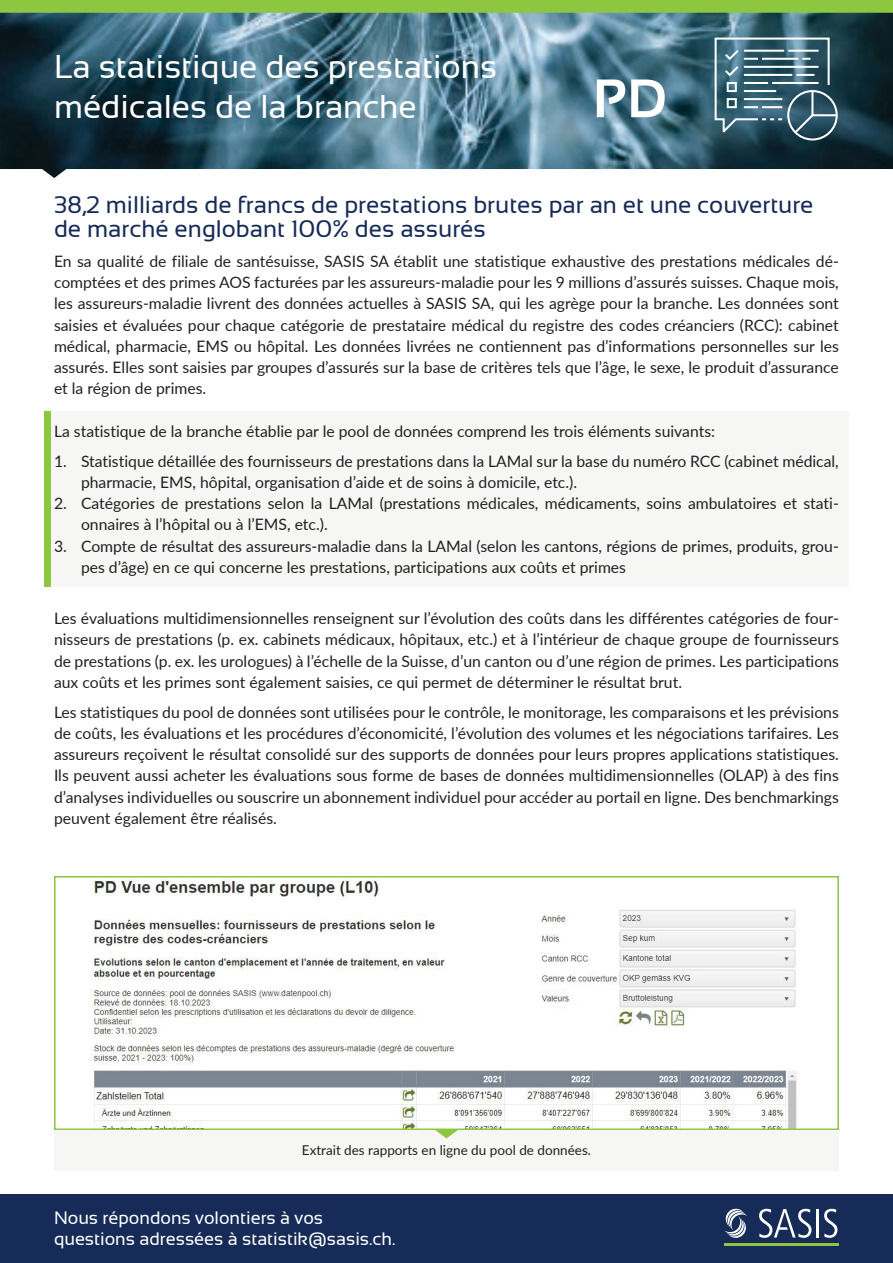
<style>
.page{position:relative;width:893px;height:1263px;background:#fff}
.page>*{position:absolute;margin:0;border:0;box-sizing:border-box;transform-origin:0 0}
.t1{font:700 54px "Sansation";color:#fff}
.t2{font:33px "Sansation";color:#fff}
.t3{font:24px/24px "Sansation";color:#162b57}
.t4{font:18px/21px "Sansation";color:#fff}
.body{font:15.75px/21.3px "Lato";color:#231f20;text-align:justify}
.t5{font:13.5px "Lato";color:#231f20}
</style>
<div class="page">
<div style="left:0;top:0;width:893px;height:13px;background:#8dc73f"></div>
<img style="left:0;top:13px;width:893px;height:165px">
<svg style="left:714px;top:37px;width:125px;height:104px;background:#507280"></svg>
<div style="left:0;top:1194px;width:893px;height:69px;background:#162b57"></div>
<hr style="left:724px;top:1243px;width:115px;height:2px;background:#8dc73f">
<hr style="left:817px;top:1209px;width:2px;height:28px;background:#fff">
<svg style="left:824px;top:1209px;width:13px;height:29px"></svg>
<svg style="left:759px;top:1209px;width:52px;height:29px"></svg>
<svg style="left:724px;top:1209px;width:23px;height:29px"></svg>
<div style="left:51px;top:411px;width:798px;height:176px;background:#f6f6f5"></div>
<div style="left:44px;top:411px;width:7px;height:176px;background:#8dc73f"></div>
<img style="left:91px;top:879px;width:706px;height:248px">
<div style="left:54px;top:876px;width:785px;height:254px;border:2px solid #8dc73f"></div>
<div style="left:54px;top:1130px;width:785px;height:41px;background:#f6f6f5"></div>
<svg style="left:434px;top:1129px;width:25px;height:9px"></svg>
<p class="t2" style="left:54px;top:48px;width:445px">La statistique des prestations</p>
<p class="t2" style="left:54px;top:88px;width:364px">médicales de la branche</p>
<h1 class="t1" style="left:593px;top:68px;width:75px">PD</h1>
<p class="t3" style="left:54px;top:193px;width:761px">38,2 milliards de francs de prestations brutes par an et une couverture de marché englobant 100% des assurés</p>
<p class="body" style="left:54px;top:250px;width:786px">En sa qualité de filiale de santésuisse, SASIS SA établit une statistique exhaustive des prestations médicales dé&shy;comptées et des primes AOS facturées par les assureurs-maladie pour les 9 millions d’assurés suisses. Chaque mois, les assureurs-maladie livrent des données actuelles à SASIS SA, qui les agrège pour la branche. Les données sont saisies et évaluées pour chaque catégorie de prestataire médical du registre des codes créanciers (RCC): cabinet médical, pharmacie, EMS ou hôpital. Les données livrées ne contiennent pas d’informations personnelles sur les assurés. Elles sont saisies par groupes d’assurés sur la base de critères tels que l’âge, le sexe, le produit d’assurance et la région de primes.</p>
<p class="body" style="left:54px;top:420px;width:663px">La statistique de la branche établie par le pool de données comprend les trois éléments suivants:</p>
<p class="body" style="left:81px;top:450px;width:759px;text-indent:-27px">1. Statistique détaillée des fournisseurs de prestations dans la LAMal sur la base du numéro RCC (cabinet médical, pharmacie, EMS, hôpital, organisation d’aide et de soins à domicile, etc.).</p>
<p class="body" style="left:81px;top:492px;width:759px;text-indent:-27px">2. Catégories de prestations selon la LAMal (prestations médicales, médicaments, soins ambulatoires et stati&shy;onnaires à l’hôpital ou à l’EMS, etc.).</p>
<p class="body" style="left:81px;top:535px;width:759px;text-indent:-27px">3. Compte de résultat des assureurs-maladie dans la LAMal (selon les cantons, régions de primes, produits, grou&shy;pes d’âge) en ce qui concerne les prestations, participations aux coûts et primes</p>
<p class="body" style="left:54px;top:607px;width:786px">Les évaluations multidimensionnelles renseignent sur l’évolution des coûts dans les différentes catégories de four&shy;nisseurs de prestations (p. ex. cabinets médicaux, hôpitaux, etc.) et à l’intérieur de chaque groupe de fournisseurs de prestations (p. ex. les urologues) à l’échelle de la Suisse, d’un canton ou d’une région de primes. Les participations aux coûts et les primes sont également saisies, ce qui permet de déterminer le résultat brut.</p>
<p class="body" style="left:54px;top:700px;width:786px">Les statistiques du pool de données sont utilisées pour le contrôle, le monitorage, les comparaisons et les prévisions de coûts, les évaluations et les procédures d’économicité, l’évolution des volumes et les négociations tarifaires. Les assureurs reçoivent le résultat consolidé sur des supports de données pour leurs propres applications statistiques.<br>Ils peuvent aussi acheter les évaluations sous forme de bases de données multidimensionnelles (OLAP) à des fins d’analyses individuelles ou souscrire un abonnement individuel pour accéder au portail en ligne. Des benchmarkings peuvent également être réalisés.</p>
<p class="t5" style="left:302px;top:1140px;width:291px">Extrait des rapports en ligne du pool de données.</p>
<p class="t4" style="left:54px;top:1207px;width:343px">Nous répondons volontiers à vos questions adressées à statistik@sasis.ch.</p>
</div>
